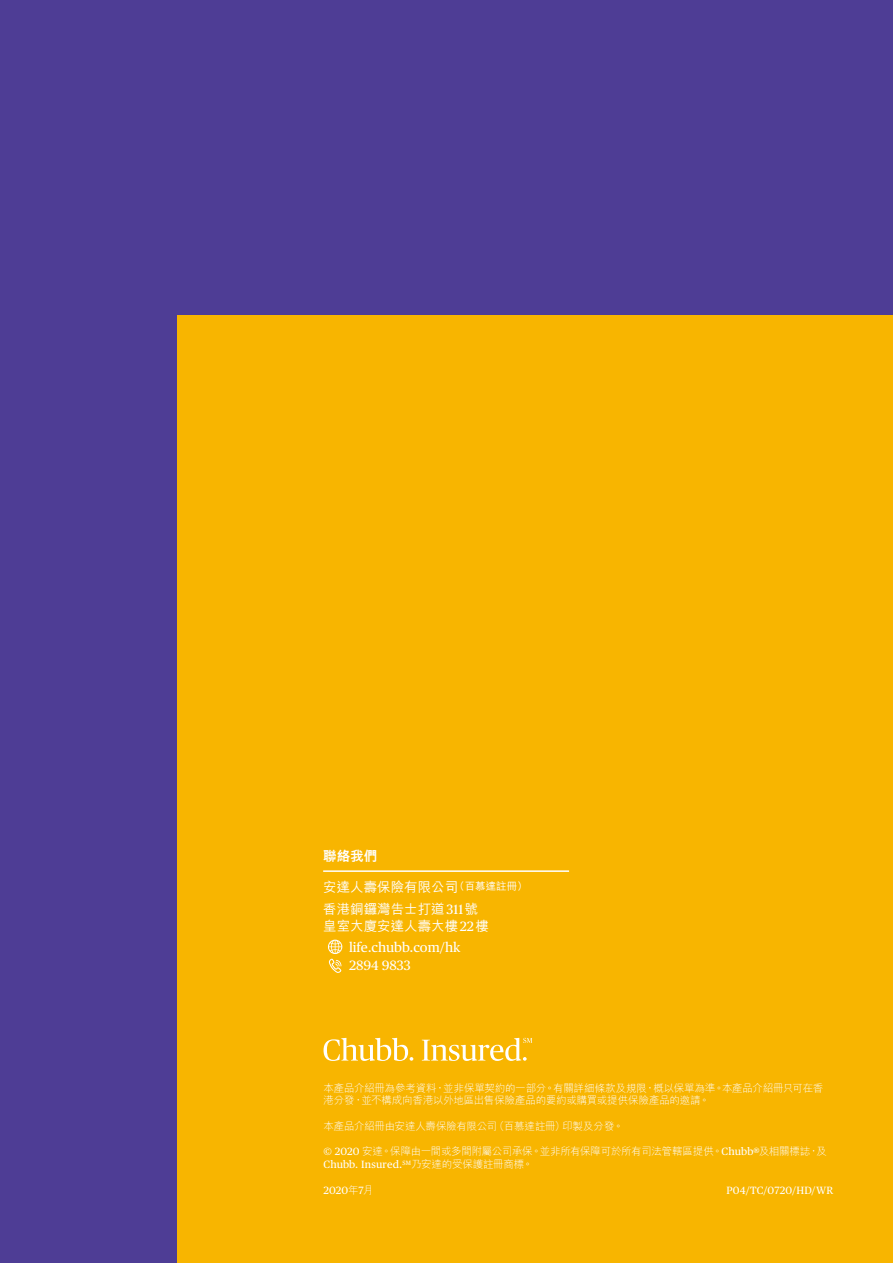
<style>
.page{position:relative;width:893px;height:1263px;background:#4e3d95}
.page>*{position:absolute;margin:0;border:0;box-sizing:border-box;transform-origin:0 0}
.t1{font:500 13.5px/22.5px "M Hei HK";color:#fff}
.t2{font:13.5px/18px "Chubb Publico Text";color:#fff}
.t3{font:800 13.5px "M Hei HK";color:#fff}
.t4{font:300 10.5px/12.8px "M Hei HK";letter-spacing:-.02em;color:#fff}
.t5{font:10.5px "Chubb Publico Text";letter-spacing:.02em;color:#fff}
.s1{font-size:10.5px}
.s2{font-family:"Chubb Publico Text";font-weight:400}
.s3{font-family:"M Hei HK";font-weight:300}
</style>
<div class="page">
<div style="left:177px;top:316px;width:716px;height:947px;background:#f8b500"></div>
<svg style="left:324px;top:1038px;width:89px;height:23px"></svg>
<svg style="left:422px;top:1038px;width:110px;height:23px"></svg>
<hr style="left:323px;top:870px;width:246px;height:2px;background:#fff">
<svg style="left:328px;top:940px;width:14px;height:33px"></svg>
<p class="t3" style="left:323px;top:849px;width:55px">聯絡我們</p>
<p class="t1" style="left:323px;top:874px;width:206px">安達人壽保險有限公司<span class="s1">（百慕達註冊）</span>香港銅鑼灣告士打道<span class="s2">311</span>號</p>
<p class="t1" style="left:323px;top:913px;width:167px">皇室大廈安達人壽大樓<span class="s2">22</span>樓</p>
<p class="t2" style="left:349px;top:938px;width:113px">life.chubb.com/hk<br>2894 9833</p>
<p class="t4" style="left:324px;top:1081px;width:501px">本產品介紹冊為參考資料，並非保單契約的一部分。有關詳細條款及規限，概以保單為準。本產品介紹冊只可在香港分發，並不構成向香港以外地區出售保險產品的要約或購買或提供保險產品的邀請。</p>
<p class="t4" style="left:324px;top:1119px;width:301px">本產品介紹冊由安達人壽保險有限公司（百慕達註冊）印製及分發。</p>
<p class="t4" style="left:324px;top:1145px;width:505px"><span class="s2">© 2020</span> 安達。保障由一間或多間附屬公司承保。並非所有保障可於所有司法管轄區提供。<span class="s2">Chubb®</span>及相關標誌，及</p>
<p class="t5" style="left:324px;top:1156px;width:211px">Chubb. Insured.<sup>SM</sup><span class="s3">乃安達的受保護註冊商標。</span></p>
<p class="t5" style="left:324px;top:1183px;width:51px">2020<span class="s3">年</span>7<span class="s3">月</span></p>
<p class="t5" style="left:726px;top:1182px;width:108px">P04/TC/0720/HD/WR</p>
</div>
